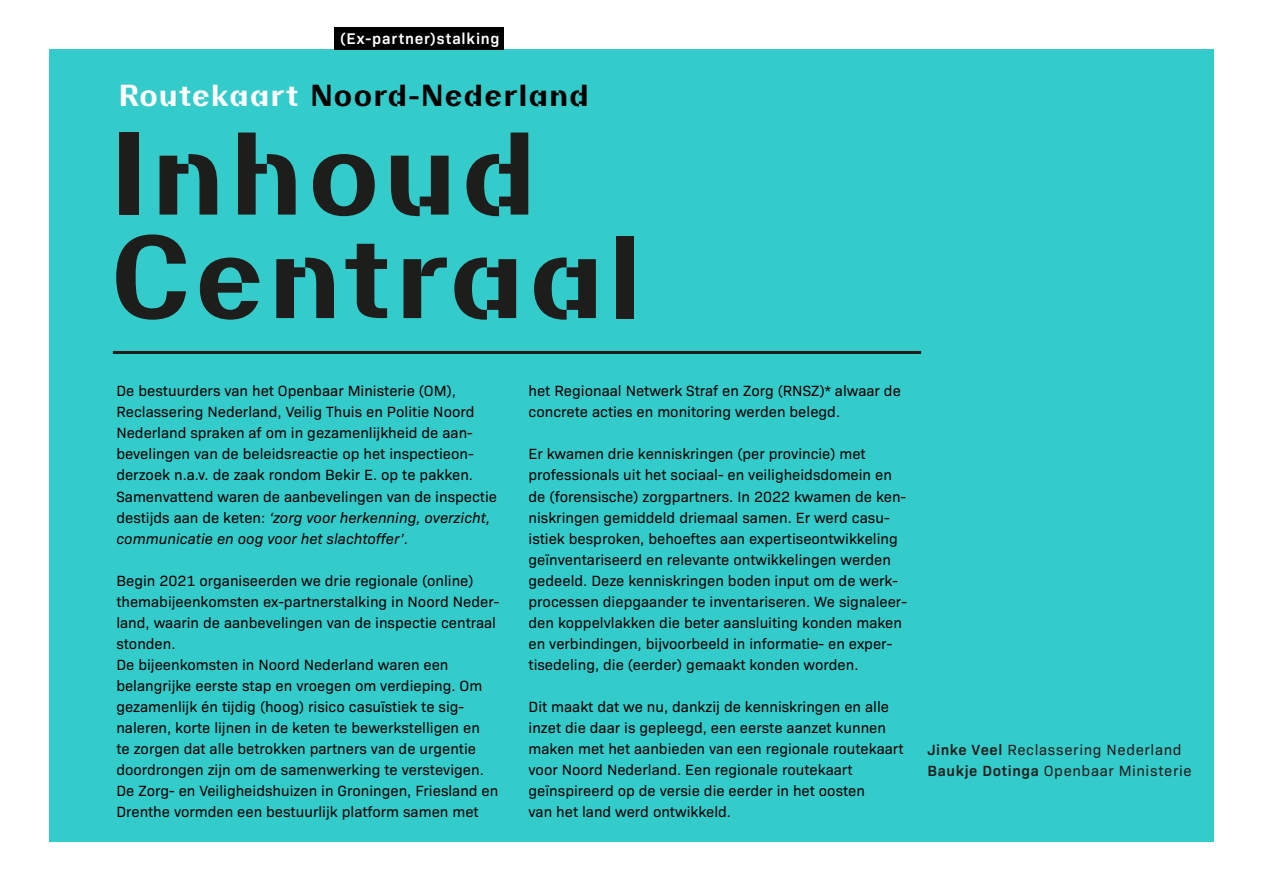
<style>
.page{position:relative;width:1263px;height:893px;background:#fff}
.page>*{position:absolute;margin:0;border:0;box-sizing:border-box;transform-origin:0 0}
.t1{font:700 115.5px/103.5px "BC Liguria RB Test C";letter-spacing:.03em;color:#1d1d1b}
.t2{font:700 30px "BC Liguria RB Test C";letter-spacing:.03em;color:#000}
.t3{font:600 15.75px "Bio Sans";letter-spacing:.055em;color:#fff}
.t4{font:15px/21px "Bio Sans";color:#000}
.t5{font:15px/21px "Bio Sans";letter-spacing:.04em;color:#1d1d1b}
.s1{color:#fff}
.s2{font-style:italic}
.s3{font-weight:600}
</style>
<div class="page">
<div style="left:50px;top:50px;width:1164px;height:792px;background:#34cbcb"></div>
<hr style="left:113px;top:351px;width:808px;height:3px;background:#1d1d1b">
<div style="left:334px;top:27px;width:169px;height:23px;background:#000"></div>
<p class="t3" style="left:340px;top:26px;width:161px">(Ex-partner)stalking</p>
<h2 class="t2" style="left:119px;top:76px;width:472px"><span class="s1">Routekaart</span> Noord-Nederland</h2>
<h1 class="t1" style="left:111px;top:119px;width:533px">Inhoud<br>Centraal</h1>
<p class="t4" style="left:116px;top:380px;width:382px">De bestuurders van het Openbaar Ministerie (OM), Reclassering Nederland, Veilig Thuis en Politie Noord Nederland spraken af om in gezamenlijkheid de aan&shy;bevelingen van de beleidsreactie op het inspectieon&shy;derzoek n.a.v. de zaak rondom Bekir E. op te pakken.<br>Samenvattend waren de aanbevelingen van de inspectie destijds aan de keten: <span class="s2">‘zorg voor herkenning, overzicht, communicatie en oog voor het slachtoffer’</span>.</p>
<p class="t4" style="left:116px;top:569px;width:384px">Begin 2021 organiseerden we drie regionale (online) themabijeenkomsten ex-partnerstalking in Noord Neder&shy;land, waarin de aanbevelingen van de inspectie centraal stonden.<br>De bijeenkomsten in Noord Nederland waren een belangrijke eerste stap en vroegen om verdieping. Om gezamenlijk én tijdig (hoog) risico casuïstiek te sig&shy;naleren, korte lijnen in de keten te bewerkstelligen en<br>te zorgen dat alle betrokken partners van de urgentie doordrongen zijn om de samenwerking te verstevigen.<br>De Zorg- en Veiligheidshuizen in Groningen, Friesland en Drenthe vormden een bestuurlijk platform samen met</p>
<p class="t4" style="left:529px;top:380px;width:374px">het Regionaal Netwerk Straf en Zorg (RNSZ)* alwaar de concrete acties en monitoring werden belegd.</p>
<p class="t4" style="left:529px;top:443px;width:380px">Er kwamen drie kenniskringen (per provincie) met professionals uit het sociaal- en veiligheidsdomein en de (forensische) zorgpartners. In 2022 kwamen de ken&shy;niskringen gemiddeld driemaal samen. Er werd casu&shy;ïstiek besproken, behoeftes aan expertiseontwikkeling geïnventariseerd en relevante ontwikkelingen werden gedeeld. Deze kenniskringen boden input om de werk&shy;processen diepgaander te inventariseren. We signaleer&shy;den koppelvlakken die beter aansluiting konden maken en verbindingen, bijvoorbeeld in informatie- en exper&shy;tisedeling, die (eerder) gemaakt konden worden.</p>
<p class="t4" style="left:529px;top:695px;width:376px">Dit maakt dat we nu, dankzij de kenniskringen en alle inzet die daar is gepleegd, een eerste aanzet kunnen maken met het aanbieden van een regionale routekaart voor Noord Nederland. Een regionale routekaart geïnspireerd op de versie die eerder in het oosten<br>van het land werd ontwikkeld.</p>
<p class="t5" style="left:927px;top:738px;width:266px"><span class="s3">Jinke Veel</span> Reclassering Nederland<br><span class="s3">Baukje Dotinga</span> Openbaar Ministerie</p>
</div>
